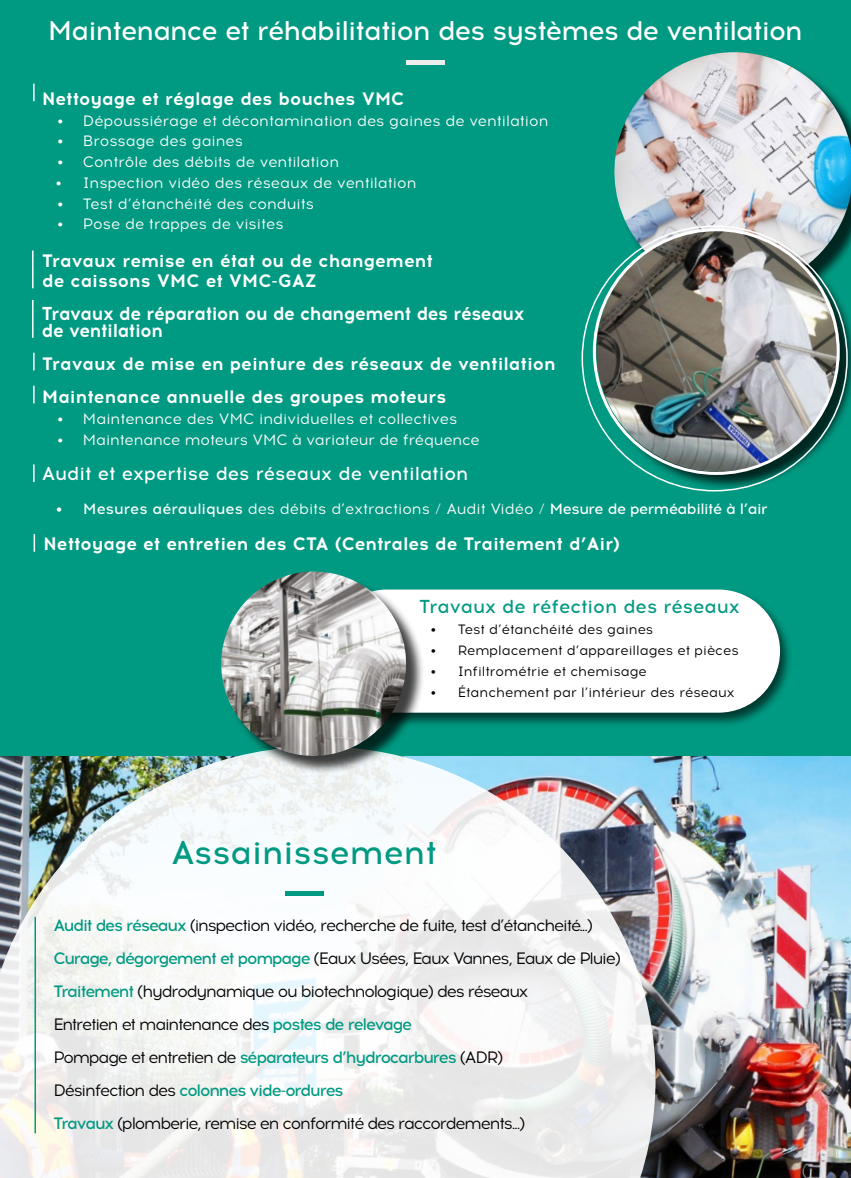
<style>
.page{position:relative;width:851px;height:1178px;background:#fff}
.page>*{position:absolute;margin:0;border:0;box-sizing:border-box;transform-origin:0 0}
.t1{font:500 33px "Acrom";color:#009982}
.t2{font:500 27px "Acrom";letter-spacing:-.03em;color:#fff}
.t3{font:700 18.75px/16.5px "Acrom";letter-spacing:-.02em;color:#fff;scale:.96 1}
.t4{font:500 18.75px "Acrom";color:#fff}
.t5{font:500 18.75px "Acrom";color:#009982}
.t6{font:700 18px/20.7px "Acrom";color:#fff}
.t7{font:16.5px/33px "Acrom";letter-spacing:-.07em;color:#000}
.t8{font:15px "Acrom";color:#fff}
.t9{font:500 15px "Acrom";letter-spacing:-.03em;color:#fff}
.t10{font:13.5px "Acrom";color:#000}
.s1{color:#009982}
.s2{font-weight:400}
.s3{font-weight:500;color:#009982}
</style>
<div class="page">
<div style="left:0;top:0;width:850px;height:1178px;background:#009982"></div>
<svg style="left:33px;top:84px;width:2px;height:17px"></svg>
<hr style="left:32px;top:250px;width:2px;height:38px;background:#fff">
<hr style="left:32px;top:300px;width:2px;height:38px;background:#fff">
<svg style="left:33px;top:353px;width:2px;height:17px"></svg>
<svg style="left:33px;top:386px;width:2px;height:17px"></svg>
<svg style="left:33px;top:464px;width:2px;height:18px"></svg>
<hr style="left:406px;top:61px;width:38px;height:4px;background:#ededed">
<svg style="left:34px;top:534px;width:1px;height:18px"></svg>
<img style="left:614px;top:52px;width:236px;height:177px">
<img style="left:584px;top:229px;width:266px;height:260px">
<img style="left:655px;top:757px;width:195px;height:421px">
<svg style="left:0;top:756px;width:655px;height:422px;background:#e2e5e5"></svg>
<hr style="left:285px;top:891px;width:38px;height:4px;background:#009982">
<hr style="left:34px;top:917px;width:2px;height:216px;background:#009982">
<div style="left:321px;top:588px;width:471px;height:140px;background:#000;opacity:.62"></div>
<div style="left:325px;top:589px;width:454px;height:124px;background:#fff;border-radius:62px"></div>
<div style="left:223px;top:573px;width:202px;height:202px;background:#000;opacity:.75"></div>
<img style="left:208px;top:571px;width:205px;height:198px">
<h2 class="t2" style="left:48px;top:20px;width:756px">Maintenance et réhabilitation des systèmes de ventilation</h2>
<p class="t6" style="left:42px;top:90px;width:363px">Nettoyage et réglage des bouches VMC</p>
<p class="t8" style="left:57px;top:113px;width:492px">• Dépoussiérage et décontamination des gaines de ventilation</p>
<p class="t8" style="left:57px;top:133px;width:187px">• Brossage des gaines</p>
<p class="t8" style="left:57px;top:154px;width:283px">• Contrôle des débits de ventilation</p>
<p class="t8" style="left:56px;top:175px;width:362px">• Inspection vidéo des réseaux de ventilation</p>
<p class="t8" style="left:57px;top:196px;width:258px">• Test d’étanchéité des conduits</p>
<p class="t8" style="left:57px;top:216px;width:227px">• Pose de trappes de visites</p>
<p class="t6" style="left:42px;top:251px;width:392px">Travaux remise en état ou de changement de caissons VMC et VMC-GAZ</p>
<p class="t3" style="left:42px;top:307px;width:504px">Travaux de réparation ou de changement des réseaux de ventilation</p>
<p class="t6" style="left:42px;top:348px;width:515px;line-height:33px">Travaux de mise en peinture des réseaux de ventilation<br>Maintenance annuelle des grou<span class="s1">pes moteurs</span></p>
<p class="t8" style="left:57px;top:411px;width:401px">• Maintenance des VMC individuelles et collectives</p>
<p class="t8" style="left:57px;top:431px;width:424px">• Maintenance moteurs VMC à variateur de fréquence</p>
<p class="t4" style="left:42px;top:466px;width:428px">Audit et expertise des réseaux de ventilation</p>
<p class="t9" style="left:56px;top:503px;width:712px">• Mesures aérauliques <span class="s2">des débits d’extractions / Audit Vidéo /</span> Mesure de perméabilité à l’air</p>
<p class="t6" style="left:44px;top:535px;width:578px">Nettoyage et entretien des CTA (Centrales de Traitement d’Air)</p>
<p class="t5" style="left:419px;top:598px;width:322px">Travaux de réfection des réseaux</p>
<p class="t10" style="left:431px;top:622px;width:224px">• Test d’étanchéité des gaines</p>
<p class="t10" style="left:431px;top:643px;width:309px">• Remplacement d’appareillages et pièces</p>
<p class="t10" style="left:431px;top:664px;width:217px">• Infiltrométrie et chemisage</p>
<p class="t10" style="left:431px;top:685px;width:305px">• Étanchement par l’intérieur des réseaux</p>
<h1 class="t1" style="left:171px;top:839px;width:267px">Assainissement</h1>
<p class="t7" style="left:53px;top:908px;width:569px"><span class="s3">Audit des réseaux</span> (inspection vidéo, recherche de fuite, test d’étancheité...)<br><span class="s3">Curage, dégorgement et pompage</span> (Eaux Usées, Eaux Vannes, Eaux de Pluie)<br><span class="s3">Traitement</span> (hydrodynamique ou biotechnologique) des réseaux<br>Entretien et maintenance des <span class="s3">postes de relevage<br></span>Pompage et entretien de <span class="s3">séparateurs d’hydrocarbures</span> (ADR)<br>Désinfection des <span class="s3">colonnes vide-ordures<br>Travaux</span> (plomberie, remise en conformité des raccordements...)</p>
</div>
